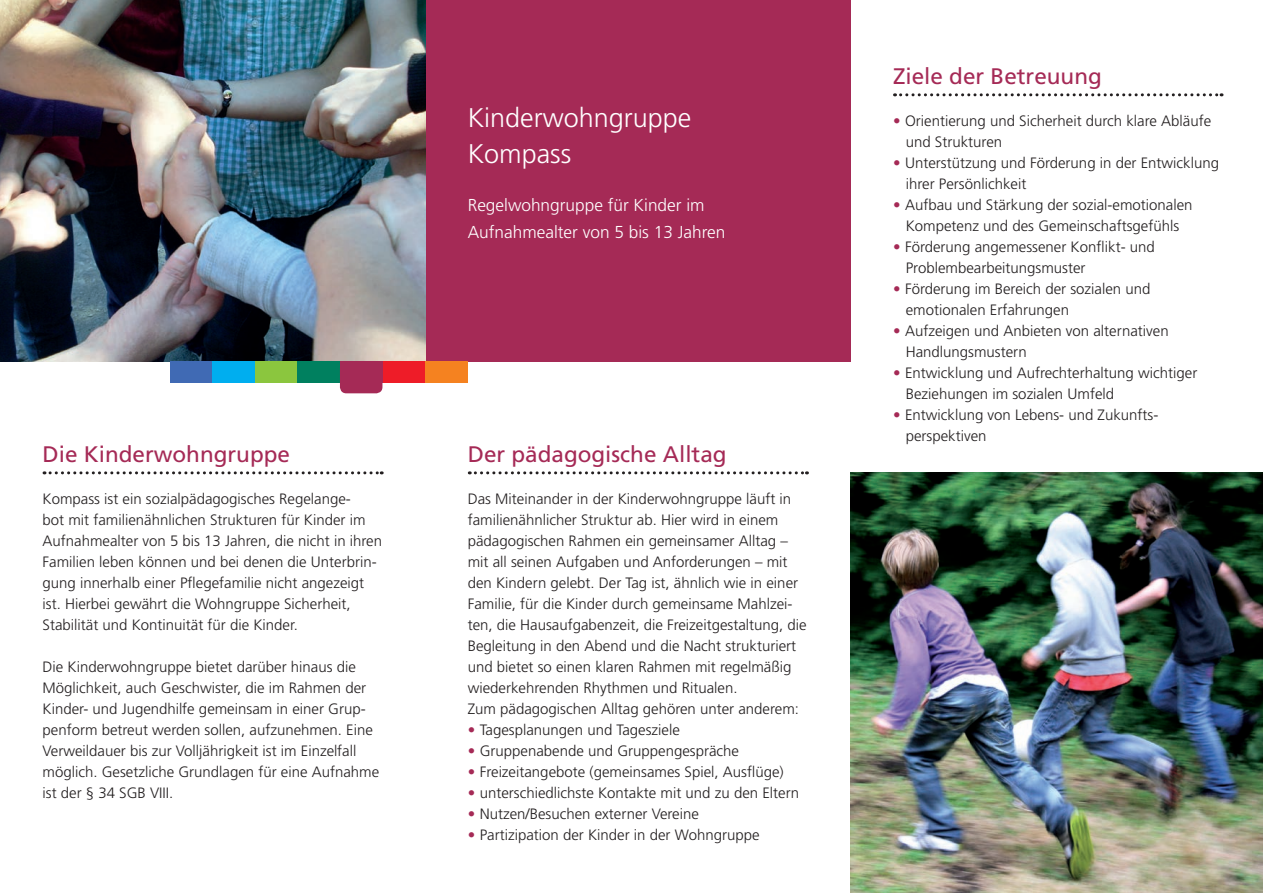
<style>
.page{position:relative;width:1263px;height:893px;background:#fff}
.page>*{position:absolute;margin:0;border:0;box-sizing:border-box;transform-origin:0 0}
.t1{font:300 27px/36px "Frutiger LT Pro";color:#fff}
.t2{font:22.5px "Frutiger LT Pro";color:#a52a56}
.t3{font:300 17.25px/27px "Frutiger LT Pro";color:#fff}
.t4{font:300 15px/21px "Frutiger LT Pro";color:#231f20}
.s1{color:#a52a56}
</style>
<div class="page">
<div style="left:425px;top:0;width:425px;height:361px;background:#a52a56"></div>
<img style="left:850px;top:472px;width:413px;height:421px">
<img style="left:0;top:0;width:425px;height:361px">
<div style="left:170px;top:361px;width:42px;height:22px;background:#406ab4"></div>
<div style="left:212px;top:361px;width:43px;height:22px;background:#00aeef"></div>
<div style="left:255px;top:361px;width:42px;height:22px;background:#8bc63e"></div>
<div style="left:297px;top:361px;width:43px;height:22px;background:#00805f"></div>
<div style="left:382px;top:361px;width:43px;height:22px;background:#ee1c28"></div>
<div style="left:425px;top:361px;width:42px;height:22px;background:#f58220"></div>
<div style="left:340px;top:361px;width:42px;height:22px;background:#a52a56"></div>
<div style="left:340px;top:361px;width:42px;height:32px;background:#a52a56;border-radius:6px"></div>
<svg style="left:894px;top:93px;width:328px;height:3px"></svg>
<svg style="left:469px;top:471px;width:338px;height:3px"></svg>
<svg style="left:44px;top:471px;width:338px;height:3px"></svg>
<h2 class="t2" style="left:43px;top:441px;width:249px">Die Kinderwohngruppe</h2>
<p class="t4" style="left:43px;top:488px;width:341px">Kompass ist ein sozialpädagogisches Regelange-<br>bot mit familienähnlichen Strukturen für Kinder im Aufnahmealter von 5 bis 13 Jahren, die nicht in ihren Familien leben können und bei denen die Unterbrin&shy;gung innerhalb einer Pflegefamilie nicht angezeigt ist. Hierbei gewährt die Wohngruppe Sicherheit, Stabilität und Kontinuität für die Kinder.</p>
<p class="t4" style="left:43px;top:656px;width:338px">Die Kinderwohngruppe bietet darüber hinaus die Möglichkeit, auch Geschwister, die im Rahmen der Kinder- und Jugendhilfe gemeinsam in einer Grup&shy;penform betreut werden sollen, aufzunehmen. Eine Verweildauer bis zur Volljährigkeit ist im Einzelfall möglich. Gesetzliche Grundlagen für eine Aufnahme ist der § 34 SGB VIII.</p>
<h1 class="t1" style="left:468px;top:99px;width:225px">Kinderwohngruppe<br>Kompass</h1>
<p class="t3" style="left:468px;top:191px;width:259px">Regelwohngruppe für Kinder im<br>Aufnahmealter von 5 bis 13 Jahren</p>
<h2 class="t2" style="left:468px;top:441px;width:260px">Der pädagogische Alltag</h2>
<p class="t4" style="left:468px;top:488px;width:340px">Das Miteinander in der Kinderwohngruppe läuft in familienähnlicher Struktur ab. Hier wird in einem pädagogischen Rahmen ein gemeinsamer Alltag – mit all seinen Aufgaben und Anforderungen – mit den Kindern gelebt. Der Tag ist, ähnlich wie in einer Familie, für die Kinder durch gemeinsame Mahlzei&shy;ten, die Hausaufgabenzeit, die Freizeitgestaltung, die Begleitung in den Abend und die Nacht strukturiert und bietet so einen klaren Rahmen mit regelmäßig wiederkehrenden Rhythmen und Ritualen.<br>Zum pädagogischen Alltag gehören unter anderem:</p>
<p class="t4" style="left:468px;top:719px;width:214px"><span class="s1">•</span> Tagesplanungen und Tagesziele</p>
<p class="t4" style="left:468px;top:740px;width:273px"><span class="s1">•</span> Gruppenabende und Gruppengespräche</p>
<p class="t4" style="left:468px;top:761px;width:317px"><span class="s1">•</span> Freizeitangebote (gemeinsames Spiel, Ausflüge)</p>
<p class="t4" style="left:468px;top:782px;width:333px"><span class="s1">•</span> unterschiedlichste Kontakte mit und zu den Eltern</p>
<p class="t4" style="left:468px;top:803px;width:233px"><span class="s1">•</span> Nutzen/Besuchen externer Vereine</p>
<p class="t4" style="left:468px;top:824px;width:293px"><span class="s1">•</span> Partizipation der Kinder in der Wohngruppe</p>
<h2 class="t2" style="left:893px;top:63px;width:210px">Ziele der Betreuung</h2>
<p class="t4" style="left:906px;top:110px;width:307px;text-indent:-13px"><span class="s1">•</span> Orientierung und Sicherheit durch klare Abläufe und Strukturen</p>
<p class="t4" style="left:906px;top:152px;width:315px;text-indent:-13px"><span class="s1">•</span> Unterstützung und Förderung in der Entwicklung ihrer Persönlichkeit</p>
<p class="t4" style="left:893px;top:194px;width:301px;text-align:center"><span class="s1">•</span> Aufbau und Stärkung der sozial-emotionalen<br>Kompetenz und des Gemeinschaftsgefühls</p>
<p class="t4" style="left:906px;top:236px;width:251px;text-indent:-13px"><span class="s1">•</span> Förderung angemessener Konflikt- und<br>Problembearbeitungsmuster</p>
<p class="t4" style="left:906px;top:278px;width:246px;text-indent:-13px"><span class="s1">•</span> Förderung im Bereich der sozialen und emotionalen Erfahrungen</p>
<p class="t4" style="left:906px;top:320px;width:264px;text-indent:-13px"><span class="s1">•</span> Aufzeigen und Anbieten von alternativen<br>Handlungsmustern</p>
<p class="t4" style="left:906px;top:362px;width:293px;text-indent:-13px"><span class="s1">•</span> Entwicklung und Aufrechterhaltung wichtiger<br>Beziehungen im sozialen Umfeld</p>
<p class="t4" style="left:906px;top:404px;width:253px;text-indent:-13px"><span class="s1">•</span> Entwicklung von Lebens- und Zukunfts&shy;perspektiven</p>
</div>
